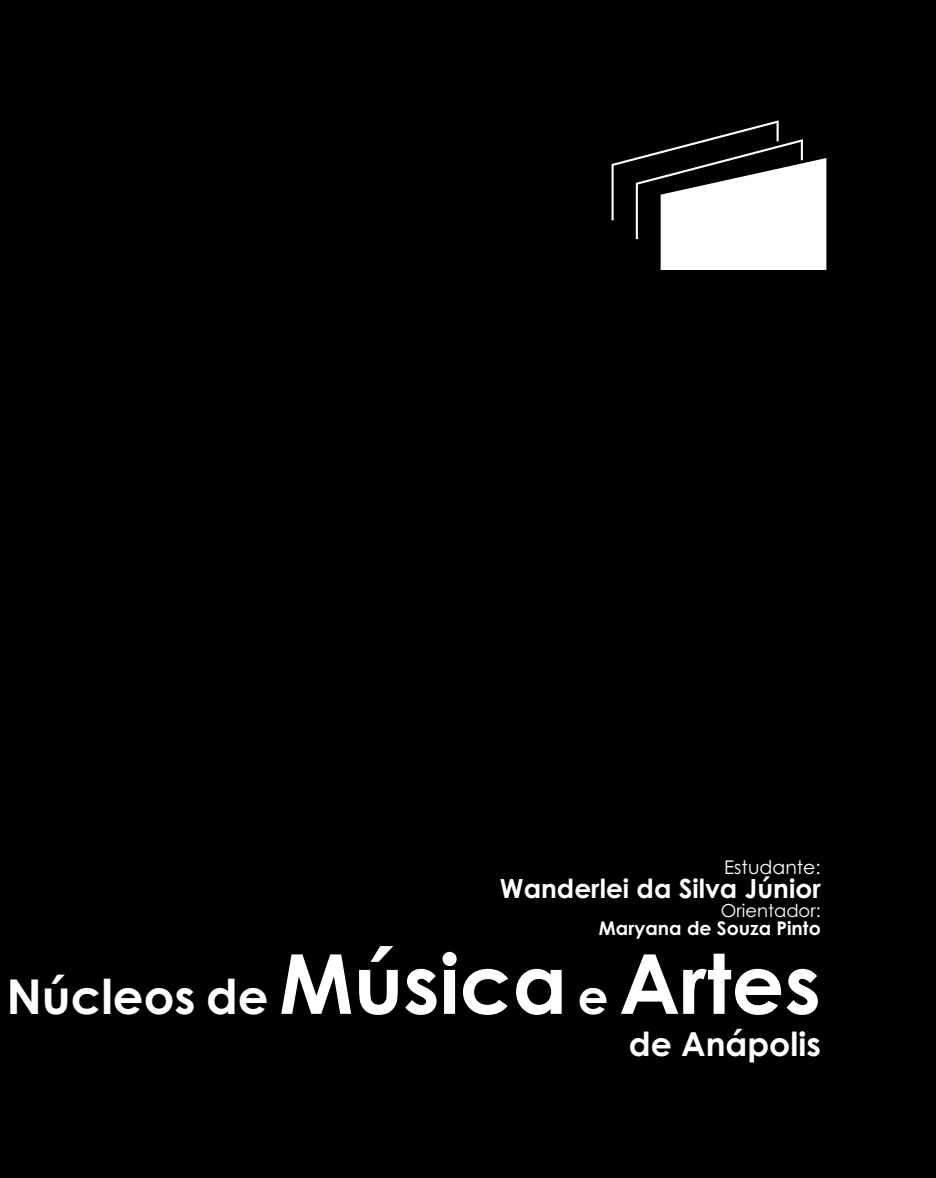
<style>
.page{position:relative;width:936px;height:1178px;background:#fff}
.page>*{position:absolute;margin:0;border:0;box-sizing:border-box;transform-origin:0 0}
.t1{font:700 82.8px "Century Gothic";color:#fff}
.t2{font:700 33.15px "Century Gothic";color:#fff}
.t3{font:700 26.4px "Century Gothic";color:#fff}
.t4{font:700 18.9px "Century Gothic";color:#fff}
.t5{font:18.9px "Century Gothic";color:#fff}
.t6{font:18px "Century Gothic";color:#fff}
.s1{font-size:48px}
</style>
<div class="page">
<div style="left:0;top:0;width:935px;height:1178px;background:#000"></div>
<svg style="left:611px;top:120px;width:216px;height:150px"></svg>
<p class="t5" style="left:724px;top:860px;width:98px">Estudante:</p>
<p class="t3" style="left:500px;top:878px;width:322px">Wanderlei da Silva Júnior</p>
<p class="t6" style="left:720px;top:903px;width:101px">Orientador:</p>
<p class="t4" style="left:599px;top:920px;width:223px">Maryana de Souza Pinto</p>
<h1 class="t1" style="left:6px;top:952px;width:816px"><span class="s1">Núcleos de</span> Música <span class="s1">e</span> Artes</h1>
<p class="t2" style="left:628px;top:1031px;width:193px">de Anápolis</p>
</div>
